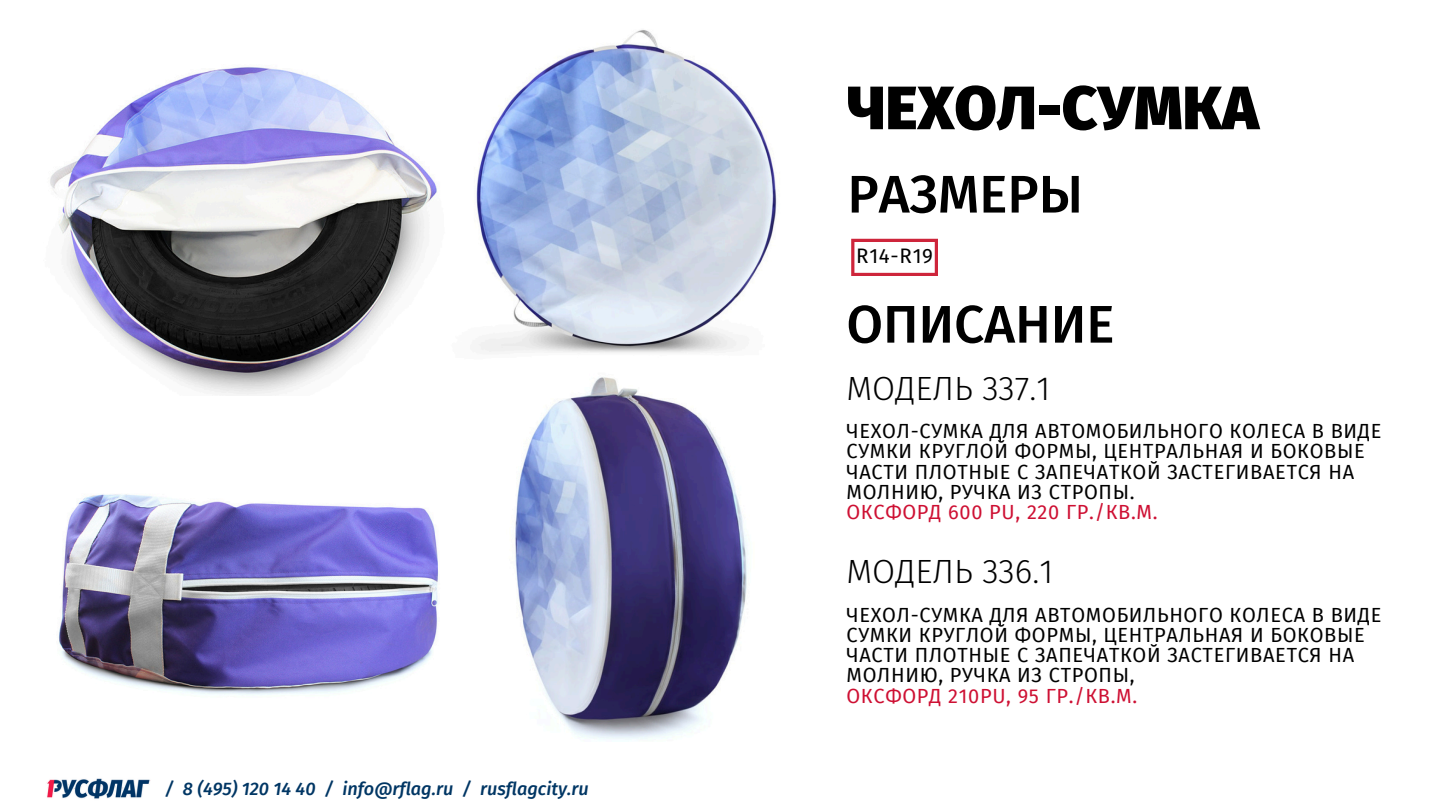
<style>
.page{position:relative;width:1440px;height:810px;background:#fff}
.page>*{position:absolute;margin:0;border:0;box-sizing:border-box;transform-origin:0 0}
.t1{font:900 61.2px "Fira Sans";color:#000}
.t2{font:500 53px "Fira Sans";color:#000}
.t3{font:300 33.5px "Fira Sans";color:#000}
.t4{font:20.5px "Fira Sans";letter-spacing:.035em;color:#000}
.t5{font:20px/20.2px "Fira Sans";letter-spacing:.035em;color:#000}
.t6{font:italic 500 18.1px "Fira Sans";color:#003664}
.s1{color:#ce1033}
</style>
<div class="page">
<img style="left:46px;top:778px;width:105px;height:21px">
<img style="left:50px;top:67px;width:387px;height:328px">
<img style="left:58px;top:494px;width:381px;height:201px">
<img style="left:514px;top:377px;width:233px;height:363px">
<img style="left:476px;top:30px;width:301px;height:323px">
<svg style="left:851px;top:239px;width:87px;height:37px"></svg>
<p class="t6" style="left:165px;top:778px;width:425px">/ 8 (495) 120 14 40 / info@rflag.ru / rusflagcity.ru</p>
<p class="t1" style="left:847px;top:72px;width:413px">ЧЕХОЛ-СУМКА</p>
<p class="t2" style="left:847px;top:163px;width:237px">РАЗМЕРЫ</p>
<p class="t4" style="left:856px;top:244px;width:78px">R14-R19</p>
<p class="t2" style="left:846px;top:293px;width:269px">ОПИСАНИЕ</p>
<p class="t3" style="left:846px;top:369px;width:205px">МОДЕЛЬ 337.1</p>
<h1 class="t5" style="left:846px;top:421px;width:537px">ЧЕХОЛ-СУМКА ДЛЯ АВТОМОБИЛЬНОГО КОЛЕСА В ВИДЕ СУМКИ КРУГЛОЙ ФОРМЫ, ЦЕНТРАЛЬНАЯ И БОКОВЫЕ ЧАСТИ ПЛОТНЫЕ С ЗАПЕЧАТКОЙ ЗАСТЕГИВАЕТСЯ НА МОЛНИЮ, РУЧКА ИЗ СТРОПЫ.<br><span class="s1">ОКСФОРД 600 PU, 220 ГР./КВ.М.</span></h1>
<h2 class="t3" style="left:846px;top:552px;width:208px">МОДЕЛЬ 336.1</h2>
<h4 class="t5" style="left:846px;top:605px;width:537px">ЧЕХОЛ-СУМКА ДЛЯ АВТОМОБИЛЬНОГО КОЛЕСА В ВИДЕ СУМКИ КРУГЛОЙ ФОРМЫ, ЦЕНТРАЛЬНАЯ И БОКОВЫЕ ЧАСТИ ПЛОТНЫЕ С ЗАПЕЧАТКОЙ ЗАСТЕГИВАЕТСЯ НА МОЛНИЮ, РУЧКА ИЗ СТРОПЫ,<br><span class="s1">ОКСФОРД 210PU, 95 ГР./КВ.М.</span></h4>
</div>
